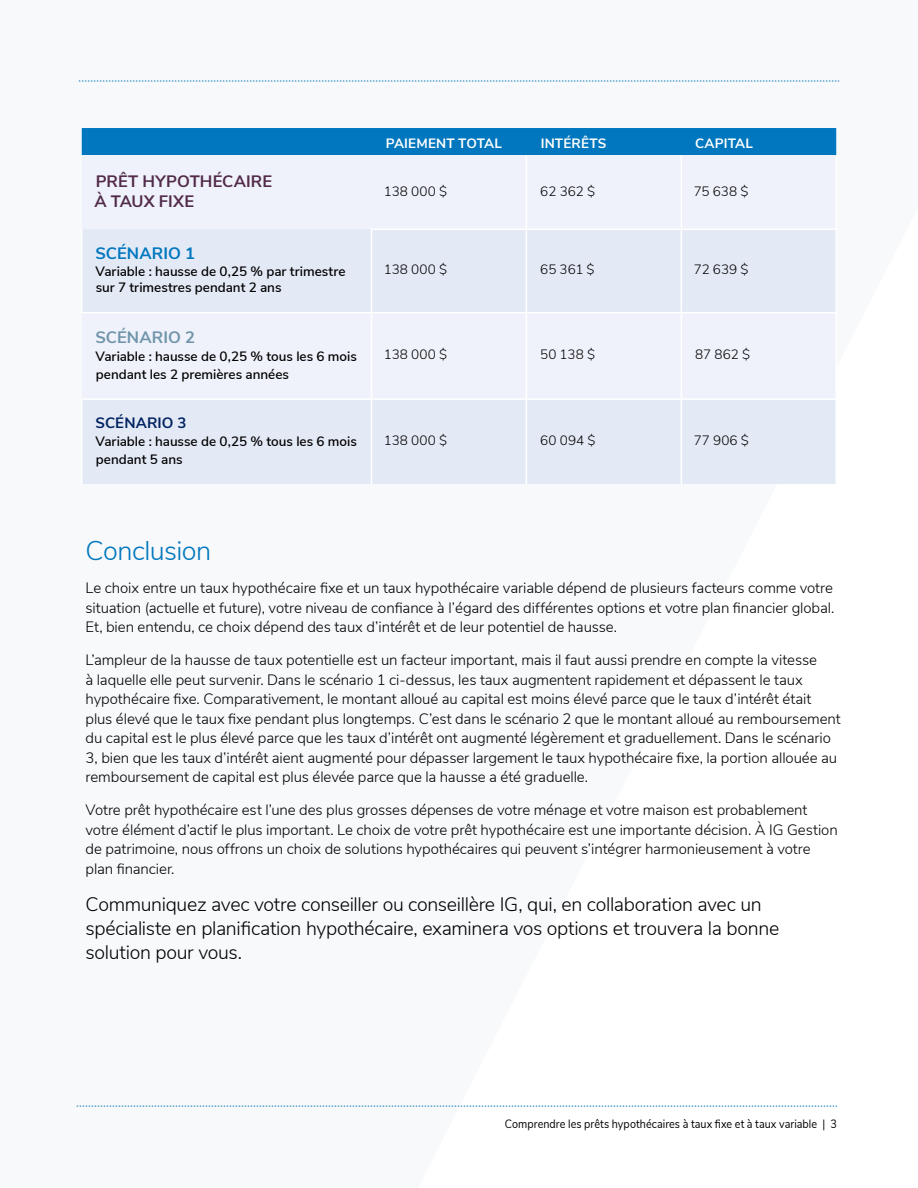
<style>
.page{position:relative;width:918px;height:1188px;background:#fff}
.page>*{position:absolute;margin:0;border:0;box-sizing:border-box;transform-origin:0 0}
.t1{font:300 27px "Nunito Sans";letter-spacing:-.02em;color:#0077be}
.Intro_Copy{font:300 19.5px/24px "Nunito Sans";letter-spacing:-.015em;color:#000}
.Subhead_Level3{font:700 16.5px/19.5px "Nunito Sans";letter-spacing:.005em;color:#522b4a}
.Subhead_Level3-2{font:700 16.5px "Nunito Sans";letter-spacing:.005em;color:#0077be}
.Subhead_Level3-3{font:700 16.5px "Nunito Sans";letter-spacing:.005em;color:#7094aa}
.Body_Copy{font:300 15px/19.5px "Nunito Sans";letter-spacing:-.005em;color:#000}
.Body_Copy-2{font:700 15px "Nunito Sans";letter-spacing:.005em;color:#002360}
.Subhead_Level3-4{font:600 13.5px/16.5px "Nunito Sans";color:#000}
.Body_Copy-3{font:300 13.5px "Nunito Sans";letter-spacing:.005em;color:#000}
.Body_Copy-4{font:600 13.5px/18px "Nunito Sans";color:#000}
.Body_Chart_Diagram_G{font:700 13.5px "Nunito Sans";letter-spacing:.015em;color:#fff}
.t2{font:12px "Nunito Sans";letter-spacing:.005em;color:#000;scale:.9 1}
</style>
<div class="page">
<div style="left:82px;top:128px;width:754px;height:27px;background:#0077be"></div>
<div style="left:82px;top:155px;width:753px;height:74px;background:#eff2fa"></div>
<svg style="left:82px;top:229px;width:754px;height:255px;fill:#e4e9f6"></svg>
<hr style="left:526px;top:155px;width:1px;height:74px;background:#fff">
<hr style="left:681px;top:155px;width:1px;height:74px;background:#fff">
<hr style="left:371px;top:230px;width:1px;height:82px;background:#fff">
<hr style="left:526px;top:230px;width:1px;height:82px;background:#fff">
<hr style="left:681px;top:230px;width:1px;height:82px;background:#fff">
<hr style="left:371px;top:313px;width:1px;height:85px;background:#fff">
<hr style="left:526px;top:313px;width:1px;height:85px;background:#fff">
<hr style="left:681px;top:313px;width:1px;height:85px;background:#fff">
<hr style="left:371px;top:400px;width:1px;height:84px;background:#fff">
<hr style="left:526px;top:400px;width:1px;height:84px;background:#fff">
<hr style="left:681px;top:400px;width:1px;height:84px;background:#fff">
<hr style="left:371px;top:229px;width:155px;height:1px;background:#fff">
<hr style="left:526px;top:229px;width:155px;height:1px;background:#fff">
<hr style="left:681px;top:229px;width:156px;height:1px;background:#fff">
<hr style="left:81px;top:312px;width:291px;height:1px;background:#fff">
<hr style="left:372px;top:312px;width:154px;height:1px;background:#fff">
<hr style="left:526px;top:312px;width:155px;height:1px;background:#fff">
<hr style="left:681px;top:312px;width:156px;height:1px;background:#fff">
<hr style="left:81px;top:398px;width:291px;height:2px;background:#fff">
<hr style="left:372px;top:398px;width:154px;height:2px;background:#fff">
<hr style="left:526px;top:398px;width:155px;height:2px;background:#fff">
<hr style="left:681px;top:398px;width:156px;height:2px;background:#fff">
<p class="Subhead_Level3" style="left:94px;top:171px;width:179px">PRÊT HYPOTHÉCAIRE<br>À TAUX FIXE</p>
<p class="Body_Chart_Diagram_G" style="left:386px;top:134px;width:118px">PAIEMENT TOTAL</p>
<p class="Body_Chart_Diagram_G" style="left:541px;top:134px;width:67px">INTÉRÊTS</p>
<p class="Body_Chart_Diagram_G" style="left:695px;top:134px;width:59px">CAPITAL</p>
<p class="Body_Copy-3" style="left:384px;top:181px;width:65px">138 000 $</p>
<p class="Body_Copy-3" style="left:540px;top:181px;width:56px">62 362 $</p>
<p class="Body_Copy-3" style="left:694px;top:181px;width:56px">75 638 $</p>
<p class="Subhead_Level3-2" style="left:96px;top:242px;width:101px">SCÉNARIO 1</p>
<p class="Subhead_Level3-4" style="left:95px;top:262px;width:252px">Variable : hausse de 0,25 % par trimestre sur 7 trimestres pendant 2 ans</p>
<p class="Body_Copy-3" style="left:384px;top:260px;width:65px">138 000 $</p>
<p class="Body_Copy-3" style="left:540px;top:260px;width:56px">65 361 $</p>
<p class="Body_Copy-3" style="left:694px;top:260px;width:56px">72 639 $</p>
<p class="Subhead_Level3-3" style="left:96px;top:325px;width:101px">SCÉNARIO 2</p>
<p class="Subhead_Level3-4" style="left:95px;top:346px;width:263px;line-height:18px">Variable : hausse de 0,25 % tous les 6 mois pendant les 2 premières années</p>
<p class="Body_Copy-3" style="left:384px;top:345px;width:65px">138 000 $</p>
<p class="Body_Copy-3" style="left:540px;top:345px;width:56px">50 138 $</p>
<p class="Body_Copy-3" style="left:695px;top:345px;width:56px">87 862 $</p>
<p class="Body_Copy-2" style="left:96px;top:412px;width:92px">SCÉNARIO 3</p>
<p class="Body_Copy-4" style="left:95px;top:431px;width:263px">Variable : hausse de 0,25 % tous les 6 mois pendant 5 ans</p>
<p class="Body_Copy-3" style="left:384px;top:431px;width:65px">138 000 $</p>
<p class="Body_Copy-3" style="left:540px;top:431px;width:57px">60 094 $</p>
<p class="Body_Copy-3" style="left:694px;top:431px;width:57px">77 906 $</p>
<h2 class="t1" style="left:86px;top:531px;width:127px">Conclusion</h2>
<p class="Body_Copy" style="left:86px;top:577px;width:750px;text-align:justify">Le choix entre un taux hypothécaire fixe et un taux hypothécaire variable dépend de plusieurs facteurs comme votre situation (actuelle et future), votre niveau de confiance à l’égard des différentes options et votre plan financier global.<br>Et, bien entendu, ce choix dépend des taux d’intérêt et de leur potentiel de hausse.</p>
<p class="Body_Copy" style="left:86px;top:649px;width:757px">L’ampleur de la hausse de taux potentielle est un facteur important, mais il faut aussi prendre en compte la vitesse<br>à laquelle elle peut survenir. Dans le scénario 1 ci-dessus, les taux augmentent rapidement et dépassent le taux hypothécaire fixe. Comparativement, le montant alloué au capital est moins élevé parce que le taux d’intérêt était plus élevé que le taux fixe pendant plus longtemps. C’est dans le scénario 2 que le montant alloué au remboursement du capital est le plus élevé parce que les taux d’intérêt ont augmenté légèrement et graduellement. Dans le scénario 3, bien que les taux d’intérêt aient augmenté pour dépasser largement le taux hypothécaire fixe, la portion allouée au remboursement de capital est plus élevée parce que la hausse a été graduelle.</p>
<p class="Body_Copy" style="left:86px;top:799px;width:754px">Votre prêt hypothécaire est l’une des plus grosses dépenses de votre ménage et votre maison est probablement votre élément d’actif le plus important. Le choix de votre prêt hypothécaire est une importante décision. À IG Gestion de patrimoine, nous offrons un choix de solutions hypothécaires qui peuvent s’intégrer harmonieusement à votre plan financier.</p>
<p class="Intro_Copy" style="left:86px;top:891px;width:695px">Communiquez avec votre conseiller ou conseillère IG, qui, en collaboration avec un spécialiste en planification hypothécaire, examinera vos options et trouvera la bonne solution pour vous.</p>
<p class="t2" style="left:505px;top:1115px;width:370px">Comprendre les prêts hypothécaires à taux fixe et à taux variable | 3</p>
</div>
